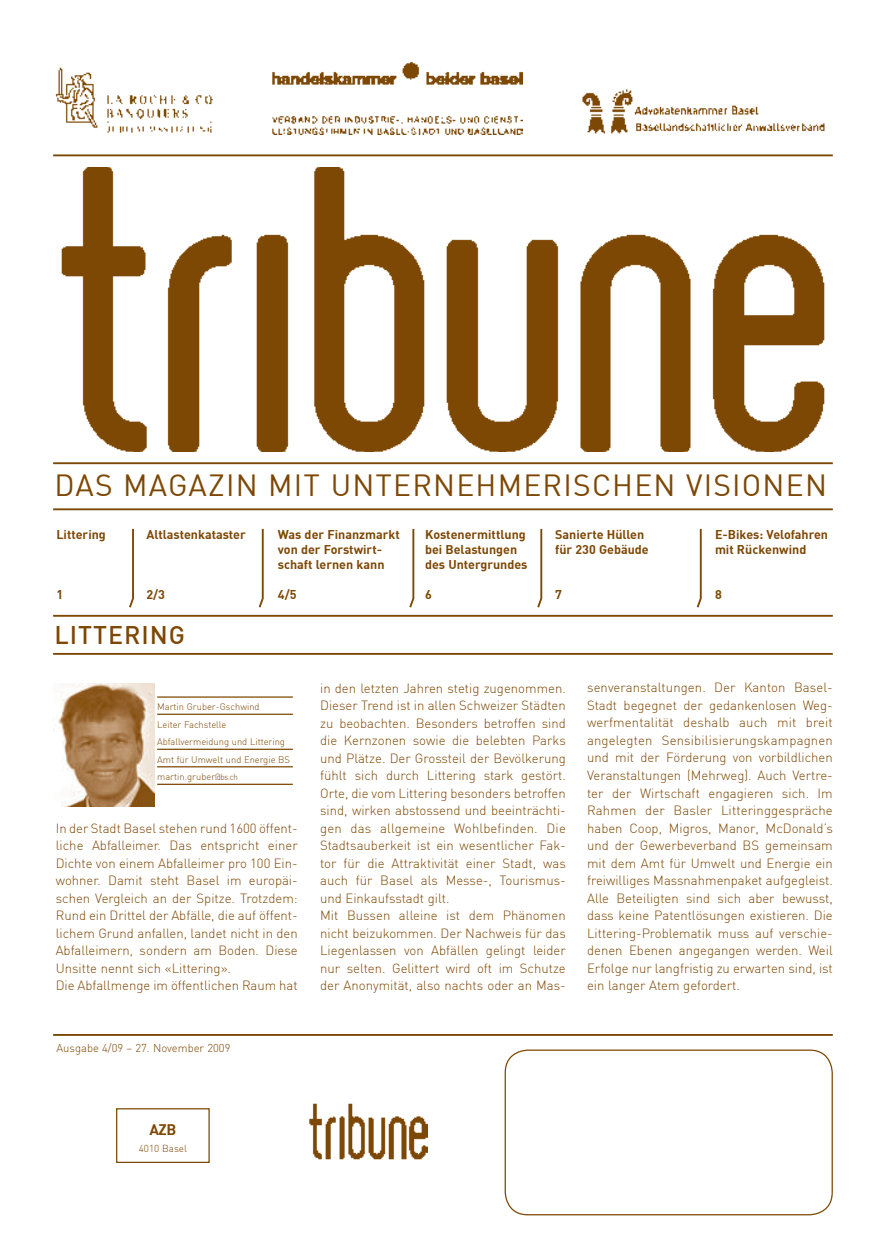
<style>
.page{position:relative;width:886px;height:1241px;background:#fff}
.page>*{position:absolute;margin:0;border:0;box-sizing:border-box;transform-origin:0 0}
.t1{font:30px "DIN";letter-spacing:.04em;color:#7d4704}
.t2{font:500 25px "DIN";letter-spacing:.04em;color:#7d4704}
.t3{font:700 15px "DIN";color:#7d4704}
.t4{font:300 13.12px/17.5px "DIN";color:#7d4704}
.t5{font:700 12.5px/15px "DIN";color:#7d4704}
.t6{font:300 11.25px "DIN";color:#7d4704}
.t7{font:300 10px "DIN";color:#7d4704}
.t8{font:300 9.38px/17.5px "DIN";color:#7d4704}
.s1{font-size:8.75px}
</style>
<div class="page">
<div style="left:505px;top:1049px;width:328px;height:166px;border:1px solid #7d4704;border-radius:22px"></div>
<hr style="left:53px;top:154px;width:780px;height:2px;background:#7d4704">
<hr style="left:53px;top:462px;width:780px;height:2px;background:#7d4704">
<hr style="left:53px;top:508px;width:780px;height:2px;background:#7d4704">
<hr style="left:53px;top:614px;width:780px;height:2px;background:#7d4704">
<hr style="left:53px;top:653px;width:780px;height:1px;background:#7d4704">
<hr style="left:53px;top:1033px;width:780px;height:2px;background:#7d4704">
<img style="left:61px;top:167px;width:764px;height:284px">
<div style="left:116px;top:1107px;width:94px;height:55px;border:1px solid #7d4704"></div>
<img style="left:309px;top:1103px;width:118px;height:57px">
<img style="left:582px;top:89px;width:243px;height:45px">
<img style="left:272px;top:62px;width:251px;height:72px">
<img style="left:55px;top:67px;width:158px;height:66px">
<img style="left:53px;top:683px;width:101px;height:122px">
<hr style="left:157px;top:696px;width:136px;height:1px;background:#7d4704">
<hr style="left:157px;top:713px;width:136px;height:1px;background:#7d4704">
<hr style="left:157px;top:748px;width:136px;height:1px;background:#7d4704">
<hr style="left:157px;top:766px;width:136px;height:1px;background:#7d4704">
<hr style="left:157px;top:783px;width:136px;height:1px;background:#7d4704">
<svg style="left:129px;top:528px;width:5px;height:80px"></svg>
<svg style="left:258px;top:528px;width:6px;height:80px"></svg>
<svg style="left:537px;top:528px;width:6px;height:80px"></svg>
<svg style="left:409px;top:528px;width:6px;height:80px"></svg>
<svg style="left:696px;top:528px;width:6px;height:80px"></svg>
<h1 class="t1" style="left:54px;top:466px;width:774px">DAS MAGAZIN MIT UNTERNEHMERISCHEN VISIONEN</h1>
<p class="t5" style="left:56px;top:526px;width:51px">Littering</p>
<p class="t5" style="left:56px;top:586px;width:8px">1</p>
<p class="t5" style="left:146px;top:526px;width:101px">Altlastenkataster</p>
<p class="t5" style="left:146px;top:586px;width:20px">2/3</p>
<h2 class="t2" style="left:54px;top:618px;width:132px">LITTERING</h2>
<p class="t5" style="left:278px;top:526px;width:123px">Was der Finanzmarkt von der Forstwirt&shy;schaft lernen kann</p>
<p class="t5" style="left:278px;top:586px;width:20px">4/5</p>
<p class="t5" style="left:425px;top:526px;width:104px">Kostenermittlung bei Belastungen des Untergrundes</p>
<p class="t5" style="left:425px;top:586px;width:8px">6</p>
<p class="t5" style="left:555px;top:526px;width:95px">Sanierte Hüllen für 230 Gebäude</p>
<p class="t5" style="left:555px;top:586px;width:8px">7</p>
<p class="t5" style="left:715px;top:526px;width:115px">E-Bikes: Velofahren mit Rückenwind</p>
<p class="t5" style="left:715px;top:586px;width:8px">8</p>
<p class="t8" style="left:157px;top:697px;width:134px">Martin Gruber-Gschwind<br>Leiter Fachstelle<br>Abfallvermeidung und Littering<br>Amt für Umwelt und Energie BS martin.gruber<span class="s1">@bs.ch</span></p>
<p class="t4" style="left:56px;top:819px;width:243px">In der Stadt Basel stehen rund 1600 öffent&shy;liche Abfalleimer. Das entspricht einer Dichte von einem Abfalleimer pro 100 Ein&shy;wohner. Damit steht Basel im europäi&shy;schen Vergleich an der Spitze. Trotzdem:<br>Rund ein Drittel der Abfälle, die auf öffent&shy;lichem Grund anfallen, landet nicht in den Abfalleimern, sondern am Boden. Diese Unsitte nennt sich «Littering».<br>Die Abfallmenge im öffentlichen Raum hat</p>
<p class="t6" style="left:56px;top:1040px;width:176px">Ausgabe 4/09 – 27. November 2009</p>
<p class="t4" style="left:320px;top:678px;width:247px">in den letzten Jahren stetig zugenommen.<br>Dieser Trend ist in allen Schweizer Städten zu beobachten. Besonders betroffen sind die Kernzonen sowie die belebten Parks und Plätze. Der Grossteil der Bevölkerung fühlt sich durch Littering stark gestört.<br>Orte, die vom Littering besonders betroffen sind, wirken abstossend und beeinträchti&shy;gen das allgemeine Wohlbefinden. Die Stadtsauberkeit ist ein wesentlicher Fak&shy;tor für die Attraktivität einer Stadt, was auch für Basel als Messe-, Tourismus&shy;und Einkaufsstadt gilt.<br>Mit Bussen alleine ist dem Phänomen nicht beizukommen. Der Nachweis für das Liegenlassen von Abfällen gelingt leider nur selten. Gelittert wird oft im Schutze der Anonymität, also nachts oder an Mas-</p>
<p class="t4" style="left:587px;top:678px;width:247px;text-align:justify">senveranstaltungen. Der Kanton Basel-Stadt begegnet der gedankenlosen Weg&shy;werfmentalität deshalb auch mit breit angelegten Sensibilisierungskampagnen und mit der Förderung von vorbildlichen Veranstaltungen (Mehrweg). Auch Vertre&shy;ter der Wirtschaft engagieren sich. Im Rahmen der Basler Litteringgespräche haben Coop, Migros, Manor, McDonald’s und der Gewerbeverband BS gemeinsam mit dem Amt für Umwelt und Energie ein freiwilliges Massnahmenpaket aufgegleist.<br>Alle Beteiligten sind sich aber bewusst, dass keine Patentlösungen existieren. Die Littering-Problematik muss auf verschie&shy;denen Ebenen angegangen werden. Weil Erfolge nur langfristig zu erwarten sind, ist ein langer Atem gefordert.</p>
<p class="t3" style="left:149px;top:1119px;width:28px">AZB</p>
<p class="t7" style="left:139px;top:1141px;width:50px">4010 Basel</p>
</div>
